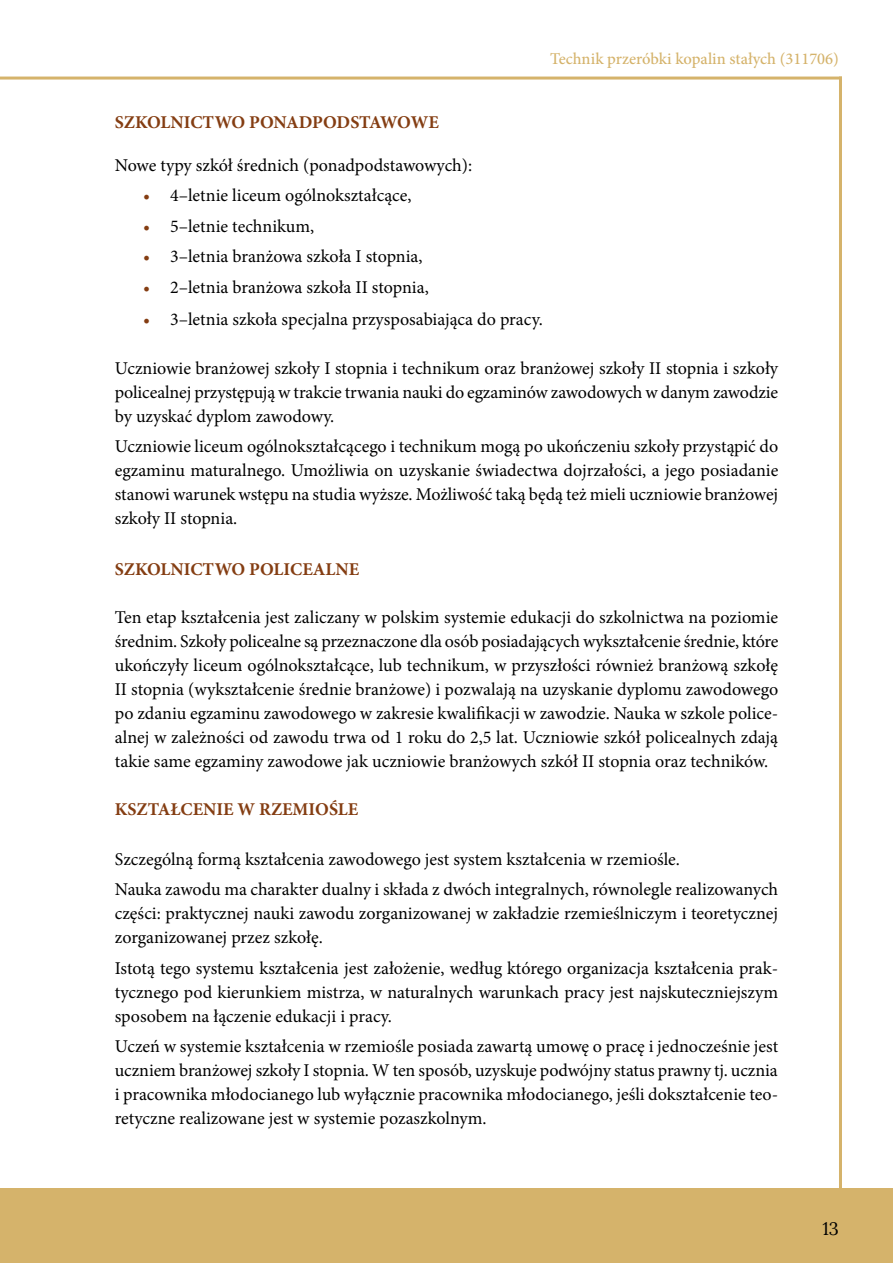
<style>
.page{position:relative;width:893px;height:1263px;background:#fff}
.page>*{position:absolute;margin:0;border:0;box-sizing:border-box;transform-origin:0 0}
.t1{font:18px/24px "Minion Pro";color:#000;text-align:justify}
.t2{font:700 18px "Minion Pro";color:#843d12}
.t3{font:18px "Lora";color:#000}
.t4{font:500 16.5px "Minion Pro";color:#d5b36b}
.s1{color:#843d12}
</style>
<div class="page">
<div style="left:0;top:1188px;width:893px;height:75px;background:#d5b36b"></div>
<hr style="left:839px;top:77px;width:3px;height:1113px;background:#d5b36b">
<hr style="left:0;top:77px;width:842px;height:3px;background:#d5b36b">
<p class="t4" style="left:550px;top:48px;width:290px">Technik przeróbki kopalin stałych (311706)</p>
<p class="t2" style="left:115px;top:109px;width:325px">SZKOLNICTWO PONADPODSTAWOWE</p>
<p class="t1" style="left:115px;top:153px;width:359px">Nowe typy szkół średnich (ponadpodstawowych):</p>
<p class="t1" style="left:143px;top:184px;width:270px"><span class="s1">•</span> 4–letnie liceum ogólnokształcące,</p>
<p class="t1" style="left:143px;top:214px;width:173px"><span class="s1">•</span> 5–letnie technikum,</p>
<p class="t1" style="left:143px;top:245px;width:281px"><span class="s1">•</span> 3–letnia branżowa szkoła I stopnia,</p>
<p class="t1" style="left:143px;top:275px;width:287px"><span class="s1">•</span> 2–letnia branżowa szkoła II stopnia,</p>
<p class="t1" style="left:143px;top:307px;width:401px"><span class="s1">•</span> 3–letnia szkoła specjalna przysposabiająca do pracy.</p>
<p class="t1" style="left:115px;top:356px;width:665px">Uczniowie branżowej szkoły I stopnia i technikum oraz branżowej szkoły II stopnia i szkoły policealnej przystępują w trakcie trwania nauki do egzaminów zawodowych w danym zawodzie by uzyskać dyplom zawodowy.</p>
<p class="t1" style="left:115px;top:435px;width:665px">Uczniowie liceum ogólnokształcącego i technikum mogą po ukończeniu szkoły przystąpić do egzaminu maturalnego. Umożliwia on uzyskanie świadectwa dojrzałości, a jego posiadanie stanowi warunek wstępu na studia wyższe. Możliwość taką będą też mieli uczniowie branżowej szkoły II stopnia.</p>
<p class="t2" style="left:115px;top:557px;width:246px">SZKOLNICTWO POLICEALNE</p>
<p class="t1" style="left:115px;top:606px;width:665px">Ten etap kształcenia jest zaliczany w polskim systemie edukacji do szkolnictwa na poziomie średnim. Szkoły policealne są przeznaczone dla osób posiadających wykształcenie średnie, które ukończyły liceum ogólnokształcące, lub technikum, w przyszłości również branżową szkołę II stopnia (wykształcenie średnie branżowe) i pozwalają na uzyskanie dyplomu zawodowego po zdaniu egzaminu zawodowego w zakresie kwalifikacji w zawodzie. Nauka w szkole police&shy;alnej w zależności od zawodu trwa od 1 roku do 2,5 lat. Uczniowie szkół policealnych zdają takie same egzaminy zawodowe jak uczniowie branżowych szkół II stopnia oraz techników.</p>
<p class="t2" style="left:115px;top:797px;width:245px">KSZTAŁCENIE W RZEMIOŚLE</p>
<p class="t1" style="left:115px;top:844px;width:665px;line-height:30.5px">Szczególną formą kształcenia zawodowego jest system kształcenia w rzemiośle.<br>Nauka zawodu ma charakter dualny i składa z dwóch integralnych, równolegle realizowanych</p>
<p class="t1" style="left:115px;top:902px;width:665px">części: praktycznej nauki zawodu zorganizowanej w zakładzie rzemieślniczym i teoretycznej zorganizowanej przez szkołę.</p>
<p class="t1" style="left:115px;top:956px;width:665px">Istotą tego systemu kształcenia jest założenie, według którego organizacja kształcenia prak&shy;tycznego pod kierunkiem mistrza, w naturalnych warunkach pracy jest najskuteczniejszym sposobem na łączenie edukacji i pracy.</p>
<p class="t1" style="left:115px;top:1034px;width:665px">Uczeń w systemie kształcenia w rzemiośle posiada zawartą umowę o pracę i jednocześnie jest uczniem branżowej szkoły I stopnia. W ten sposób, uzyskuje podwójny status prawny tj. ucznia i pracownika młodocianego lub wyłącznie pracownika młodocianego, jeśli dokształcenie teo&shy;retyczne realizowane jest w systemie pozaszkolnym.</p>
<p class="t3" style="left:822px;top:1215px;width:18px">13</p>
</div>
